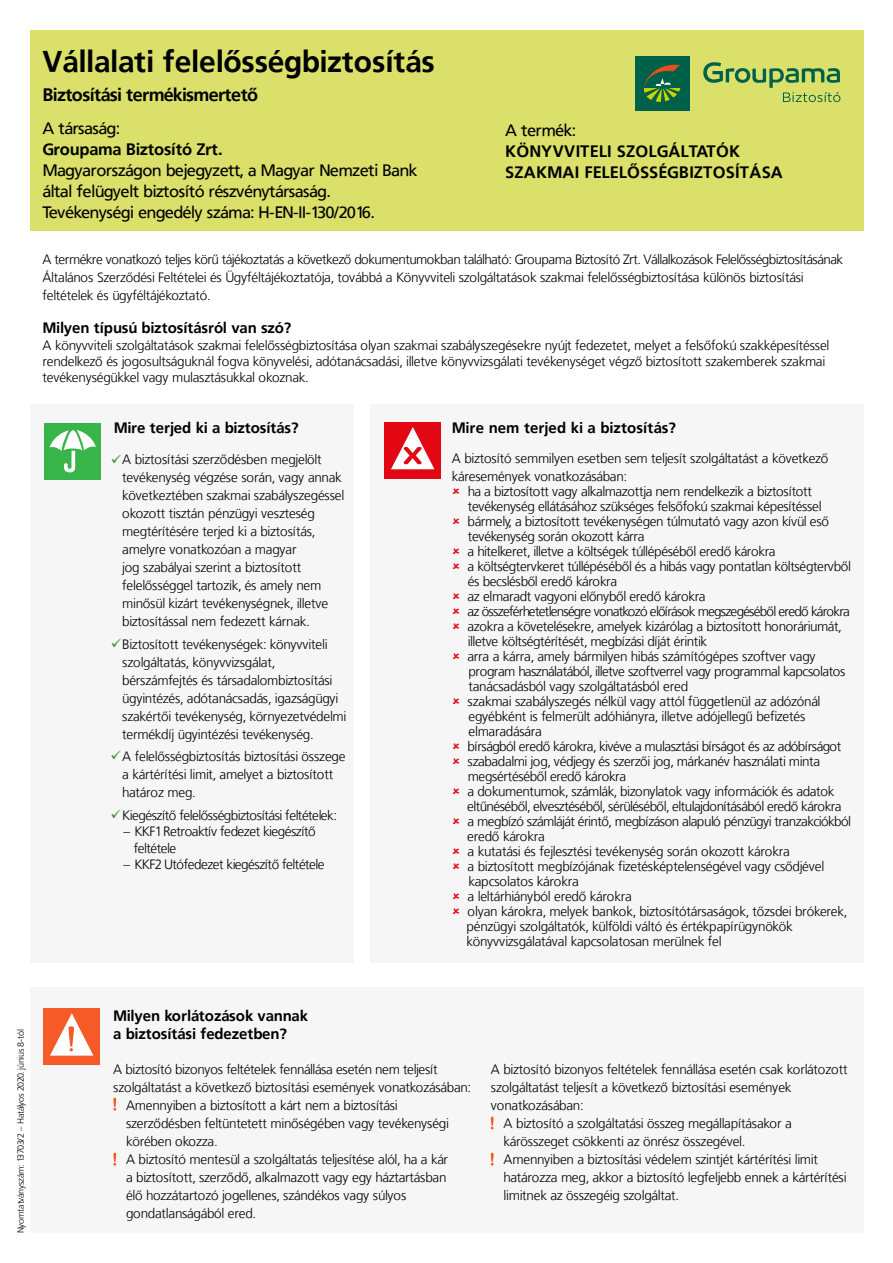
<style>
.page{position:relative;width:893px;height:1263px;background:#fff}
.page>*{position:absolute;margin:0;border:0;box-sizing:border-box;transform-origin:0 0}
.t1{font:700 30px "Frutiger CE";letter-spacing:.01em;color:#000}
.t2{font:700 18px "Frutiger CE";letter-spacing:-.02em;color:#000}
.t3{font:16.5px/21px "Frutiger CE";color:#000}
.t4{font:700 16.5px/21px "Frutiger CE";letter-spacing:.035em;color:#000}
.t5{font:700 16.5px "Frutiger CE";color:#000}
.t6{font:700 15px/18px "Frutiger CE";letter-spacing:.01em;color:#000}
.t7{font:300 13.5px/15px "Frutiger CE";letter-spacing:.02em;color:#000}
.t8{font:300 13.5px/16.5px "Frutiger CE";color:#000}
.t9{font:300 9px "Frutiger CE";letter-spacing:.01em;color:#000}
.s1{color:#428726}
</style>
<div class="page">
<div style="left:370px;top:404px;width:493px;height:558px;background:#f6f6f6"></div>
<div style="left:31px;top:404px;width:323px;height:558px;background:#f6f6f6"></div>
<div style="left:44px;top:423px;width:56px;height:56px;background:#39b44a"></div>
<svg style="left:50px;top:430px;width:46px;height:42px"></svg>
<div style="left:384px;top:422px;width:57px;height:56px;background:#e30613"></div>
<svg style="left:391px;top:427px;width:43px;height:42px"></svg>
<div style="left:30px;top:987px;width:833px;height:245px;background:#f6f6f6"></div>
<div style="left:43px;top:1008px;width:57px;height:57px;background:#f65a29"></div>
<svg style="left:50px;top:1013px;width:43px;height:43px"></svg>
<svg style="left:113px;top:1098px;width:3px;height:12px"></svg>
<svg style="left:113px;top:1153px;width:3px;height:12px"></svg>
<svg style="left:491px;top:1116px;width:3px;height:13px"></svg>
<svg style="left:491px;top:1153px;width:3px;height:12px"></svg>
<div style="left:30px;top:30px;width:833px;height:201px;background:#dae069"></div>
<div style="left:635px;top:56px;width:55px;height:55px;background:#00614a"></div>
<svg style="left:644px;top:65px;width:36px;height:37px"></svg>
<svg style="left:703px;top:62px;width:137px;height:40px"></svg>
<h1 class="t1" style="left:43px;top:44px;width:393px">Vállalati felelősségbiztosítás</h1>
<h2 class="t2" style="left:43px;top:84px;width:217px">Biztosítási termékismertető</h2>
<p class="t3" style="left:43px;top:118px;width:78px">A társaság:</p>
<p class="t5" style="left:43px;top:140px;width:181px">Groupama Biztosító Zrt.</p>
<p class="t3" style="left:43px;top:160px;width:376px">Magyarországon bejegyzett, a Magyar Nemzeti Bank által felügyelt biztosító részvénytársaság.<br>Tevékenységi engedély száma: H-EN-II-130/2016.</p>
<p class="t3" style="left:505px;top:120px;width:72px">A termék:</p>
<p class="t4" style="left:505px;top:141px;width:279px">KÖNYVVITELI SZOLGÁLTATÓK<br>SZAKMAI FELELŐSSÉGBIZTOSÍTÁSA</p>
<p class="t7" style="left:43px;top:250px;width:802px;line-height:18px">A termékre vonatkozó teljes körű tájékoztatás a következő dokumentumokban található: Groupama Biztosító Zrt. Vállalkozások Felelősségbiztosításának<br>Általános Szerződési Feltételei és Ügyféltájékoztatója, továbbá a Könyvviteli szolgáltatások szakmai felelősségbiztosítása különös biztosítási feltételek és ügyféltájékoztató.</p>
<p class="t6" style="left:43px;top:319px;width:250px">Milyen típusú biztosításról van szó?</p>
<p class="t7" style="left:43px;top:337px;width:788px;line-height:16.2px">A könyvviteli szolgáltatások szakmai felelősségbiztosítása olyan szakmai szabályszegésekre nyújt fedezetet, melyet a felsőfokú szakképesítéssel rendelkező és jogosultságuknál fogva könyvelési, adótanácsadási, illetve könyvvizsgálati tevékenységet végző biztosított szakemberek szakmai tevékenységükkel vagy mulasztásukkal okoznak.</p>
<p class="t6" style="left:114px;top:419px;width:186px">Mire terjed ki a biztosítás?</p>
<p class="t7" style="left:122px;top:451px;width:223px;line-height:18px;text-indent:-11px"><span class="s1">✓</span>A biztosítási szerződésben megjelölt tevékenység végzése során, vagy annak következtében szakmai szabályszegéssel okozott tisztán pénzügyi veszteség megtérítésére terjed ki a biztosítás, amelyre vonatkozóan a magyar<br>jog szabályai szerint a biztosított felelősséggel tartozik, és amely nem minősül kizárt tevékenységnek, illetve biztosítással nem fedezett kárnak.</p>
<p class="t7" style="left:122px;top:635px;width:225px;line-height:18px;text-indent:-11px"><span class="s1">✓</span>Biztosított tevékenységek: könyvviteli szolgáltatás, könyvvizsgálat, bérszámfejtés és társadalombiztosítási ügyintézés, adótanácsadás, igazságügyi szakértői tevékenység, környezetvédelmi termékdíj ügyintézési tevékenység.</p>
<p class="t7" style="left:122px;top:748px;width:224px;line-height:18px;text-indent:-12px"><span class="s1">✓</span>A felelősségbiztosítás biztosítási összege a kártérítési limit, amelyet a biztosított határoz meg.</p>
<p class="t8" style="left:110px;top:807px;width:227px"><span class="s1">✓</span>Kiegészítő felelősségbiztosítási feltételek:</p>
<p class="t8" style="left:134px;top:823px;width:183px;text-indent:-10px">– KKF1 Retroaktív fedezet kiegészítő feltétele</p>
<p class="t8" style="left:124px;top:856px;width:202px">– KKF2 Utófedezet kiegészítő feltétele</p>
<p class="t6" style="left:452px;top:419px;width:225px">Mire nem terjed ki a biztosítás?</p>
<p class="t7" style="left:452px;top:450px;width:378px;line-height:18px">A biztosító semmilyen esetben sem teljesít szolgáltatást a következő káresemények vonatkozásában:</p>
<p class="t7" style="left:466px;top:484px;width:385px">ha a biztosított vagy alkalmazottja nem rendelkezik a biztosított tevékenység ellátásához szükséges felsőfokú szakmai képesítéssel bármely, a biztosított tevékenységen túlmutató vagy azon kívül eső tevékenység során okozott kárra<br>a hitelkeret, illetve a költségek túllépéséből eredő károkra<br>a költségtervkeret túllépéséből és a hibás vagy pontatlan költségtervből és becslésből eredő károkra<br>az elmaradt vagyoni előnyből eredő károkra<br>az összeférhetetlenségre vonatkozó előírások megszegéséből eredő károkra azokra a követelésekre, amelyek kizárólag a biztosított honoráriumát, illetve költségtérítését, megbízási díját érintik<br>arra a kárra, amely bármilyen hibás számítógépes szoftver vagy program használatából, illetve szoftverrel vagy programmal kapcsolatos tanácsadásból vagy szolgáltatásból ered<br>szakmai szabályszegés nélkül vagy attól függetlenül az adózónál egyébként is felmerült adóhiányra, illetve adójellegű befizetés elmaradására<br>bírságból eredő károkra, kivéve a mulasztási bírságot és az adóbírságot szabadalmi jog, védjegy és szerzői jog, márkanév használati minta megsértéséből eredő károkra<br>a dokumentumok, számlák, bizonylatok vagy információk és adatok eltűnéséből, elvesztéséből, sérüléséből, eltulajdonításából eredő károkra<br>a megbízó számláját érintő, megbízáson alapuló pénzügyi tranzakciókból eredő károkra<br>a kutatási és fejlesztési tevékenység során okozott károkra<br>a biztosított megbízójának fizetésképtelenségével vagy csődjével kapcsolatos károkra<br>a leltárhiányból eredő károkra<br>olyan károkra, melyek bankok, biztosítótársaságok, tőzsdei brókerek, pénzügyi szolgáltatók, külföldi váltó és értékpapírügynökök könyvvizsgálatával kapcsolatosan merülnek fel</p>
<p class="t9" style="left:16px;top:1233px;width:205px;rotate:-90deg">Nyomtatványszám: 13703/2 – Hatályos 2020. június 8-tól</p>
<p class="t6" style="left:113px;top:1007px;width:196px">Milyen korlátozások vannak a biztosítási fedezetben?</p>
<p class="t7" style="left:113px;top:1061px;width:325px">A biztosító bizonyos feltételek fennállása esetén nem teljesít</p>
<p class="t7" style="left:113px;top:1079px;width:358px">szolgáltatást a következő biztosítási események vonatkozásában:</p>
<p class="t7" style="left:126px;top:1097px;width:273px">Amennyiben a biztosított a kárt nem a biztosítási</p>
<p class="t7" style="left:126px;top:1115px;width:324px">szerződésben feltüntetett minőségében vagy tevékenységi</p>
<p class="t7" style="left:126px;top:1133px;width:92px">körében okozza.</p>
<p class="t7" style="left:126px;top:1151px;width:323px">A biztosító mentesül a szolgáltatás teljesítése alól, ha a kár</p>
<p class="t7" style="left:126px;top:1169px;width:321px">a biztosított, szerződő, alkalmazott vagy egy háztartásban</p>
<p class="t7" style="left:126px;top:1187px;width:281px">élő hozzátartozó jogellenes, szándékos vagy súlyos</p>
<p class="t7" style="left:126px;top:1205px;width:131px">gondatlanságából ered.</p>
<p class="t7" style="left:491px;top:1061px;width:358px">A biztosító bizonyos feltételek fennállása esetén csak korlátozott</p>
<p class="t7" style="left:491px;top:1079px;width:302px">szolgáltatást teljesít a következő biztosítási események</p>
<p class="t7" style="left:491px;top:1097px;width:93px">vonatkozásában:</p>
<p class="t7" style="left:504px;top:1115px;width:289px">A biztosító a szolgáltatási összeg megállapításakor a</p>
<p class="t7" style="left:504px;top:1133px;width:242px">kárösszeget csökkenti az önrész összegével.</p>
<p class="t7" style="left:504px;top:1151px;width:315px">Amennyiben a biztosítási védelem szintjét kártérítési limit</p>
<p class="t7" style="left:504px;top:1169px;width:344px">határozza meg, akkor a biztosító legfeljebb ennek a kártérítési</p>
<p class="t7" style="left:504px;top:1187px;width:176px">limitnek az összegéig szolgáltat.</p>
</div>
